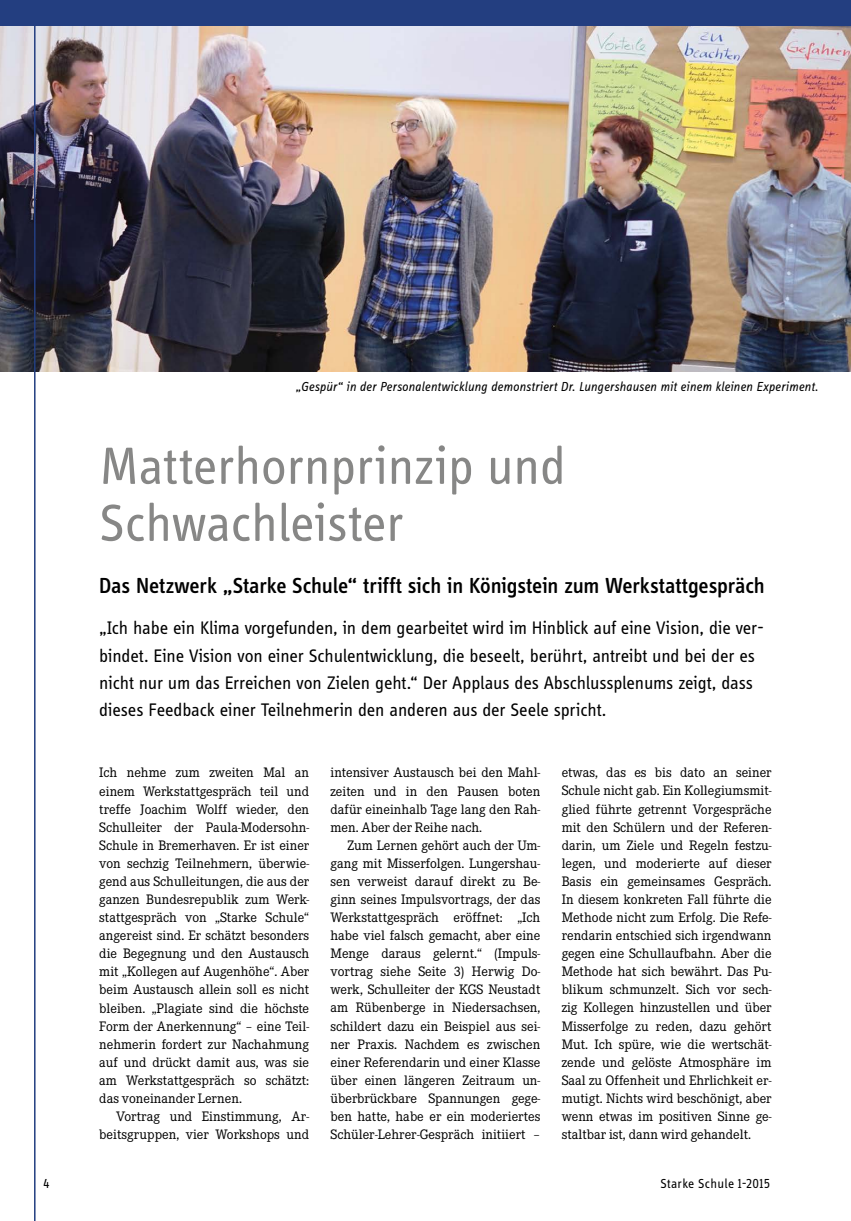
<style>
.page{position:relative;width:851px;height:1221px;background:#fff}
.page>*{position:absolute;margin:0;border:0;box-sizing:border-box;transform-origin:0 0}
.t1{font:54px/57px "Info OT Disp";letter-spacing:-.005em;color:#878786}
.t2{font:500 22.5px "Info OT Disp";letter-spacing:-.005em;color:#000}
.t3{font:18.75px/27px "Info OT Disp";letter-spacing:-.01em;color:#000}
.t4{font:14.25px/18px "Corporate ETOT";color:#000;text-align:justify}
.t5{font:italic 13.5px "Info OT Disp";color:#000}
.t6{font:13.5px "Info OT Disp";letter-spacing:.025em;color:#000}
</style>
<div class="page">
<img style="left:0;top:26px;width:850px;height:345px">
<div style="left:0;top:0;width:850px;height:26px;background:#233e80"></div>
<hr style="left:34px;top:0;width:2px;height:1220px;background:#233e80">
<p class="t5" style="left:295px;top:378px;width:524px">„Gespür“ in der Personalentwicklung demonstriert Dr. Lungershausen mit einem kleinen Experiment.</p>
<h1 class="t1" style="left:99px;top:436px;width:468px">Matterhornprinzip und<br>Schwachleister</h1>
<h2 class="t2" style="left:99px;top:572px;width:667px">Das Netzwerk „Starke Schule“ trifft sich in Königstein zum Werkstattgespräch</h2>
<p class="t3" style="left:99px;top:614px;width:666px">„Ich habe ein Klima vorgefunden, in dem gearbeitet wird im Hinblick auf eine Vision, die ver&shy;bindet. Eine Vision von einer Schulentwicklung, die beseelt, berührt, antreibt und bei der es nicht nur um das Erreichen von Zielen geht.“ Der Applaus des Abschlussplenums zeigt, dass dieses Feedback einer Teilnehmerin den anderen aus der Seele spricht.</p>
<p class="t4" style="left:99px;top:764px;width:211px">Ich nehme zum zweiten Mal an einem Werkstattgespräch teil und treffe Joachim Wolff wieder, den Schulleiter der Paula-Modersohn-Schule in Bremerhaven. Er ist einer von sechzig Teilnehmern, überwie&shy;gend aus Schulleitungen, die aus der ganzen Bundesrepublik zum Werk&shy;stattgespräch von „Starke Schule“ angereist sind. Er schätzt besonders die Begegnung und den Austausch mit „Kollegen auf Augenhöhe“. Aber beim Austausch allein soll es nicht bleiben. „Plagiate sind die höchste Form der Anerkennung“ – eine Teil&shy;nehmerin fordert zur Nachahmung auf und drückt damit aus, was sie am Werkstattgespräch so schätzt: das voneinander Lernen.</p>
<p class="t4" style="left:99px;top:1107px;width:211px;text-align:right">Vortrag und Einstimmung, Ar&shy;beitsgruppen, vier Workshops und</p>
<p class="t4" style="left:330px;top:764px;width:211px">intensiver Austausch bei den Mahl&shy;zeiten und in den Pausen boten dafür eineinhalb Tage lang den Rah&shy;men. Aber der Reihe nach.</p>
<p class="t4" style="left:330px;top:836px;width:211px;text-indent:17px">Zum Lernen gehört auch der Um&shy;gang mit Misserfolgen. Lungershau&shy;sen verweist darauf direkt zu Be&shy;ginn seines Impulsvortrags, der das Werkstattgespräch eröffnet: „Ich habe viel falsch gemacht, aber eine Menge daraus gelernt.“ (Impuls&shy;vortrag siehe Seite 3) Herwig Do&shy;werk, Schulleiter der KGS Neustadt am Rübenberge in Niedersachsen, schildert dazu ein Beispiel aus sei&shy;ner Praxis. Nachdem es zwischen einer Referendarin und einer Klasse über einen längeren Zeitraum un&shy;überbrückbare Spannungen gege&shy;ben hatte, habe er ein moderiertes Schüler-Lehrer-Gespräch initiiert –</p>
<p class="t4" style="left:561px;top:764px;width:211px">etwas, das es bis dato an seiner Schule nicht gab. Ein Kollegiumsmit&shy;glied führte getrennt Vorgespräche mit den Schülern und der Referen&shy;darin, um Ziele und Regeln festzu&shy;legen, und moderierte auf dieser Basis ein gemeinsames Gespräch.<br>In diesem konkreten Fall führte die Methode nicht zum Erfolg. Die Refe&shy;rendarin entschied sich irgendwann gegen eine Schullaufbahn. Aber die Methode hat sich bewährt. Das Pu&shy;blikum schmunzelt. Sich vor sech&shy;zig Kollegen hinzustellen und über Misserfolge zu reden, dazu gehört Mut. Ich spüre, wie die wertschät&shy;zende und gelöste Atmosphäre im Saal zu Offenheit und Ehrlichkeit er&shy;mutigt. Nichts wird beschönigt, aber wenn etwas im positiven Sinne ge&shy;staltbar ist, dann wird gehandelt.</p>
<p class="t6" style="left:44px;top:1175px;width:8px">4</p>
<p class="t6" style="left:660px;top:1175px;width:111px">Starke Schule 1-2015</p>
</div>
